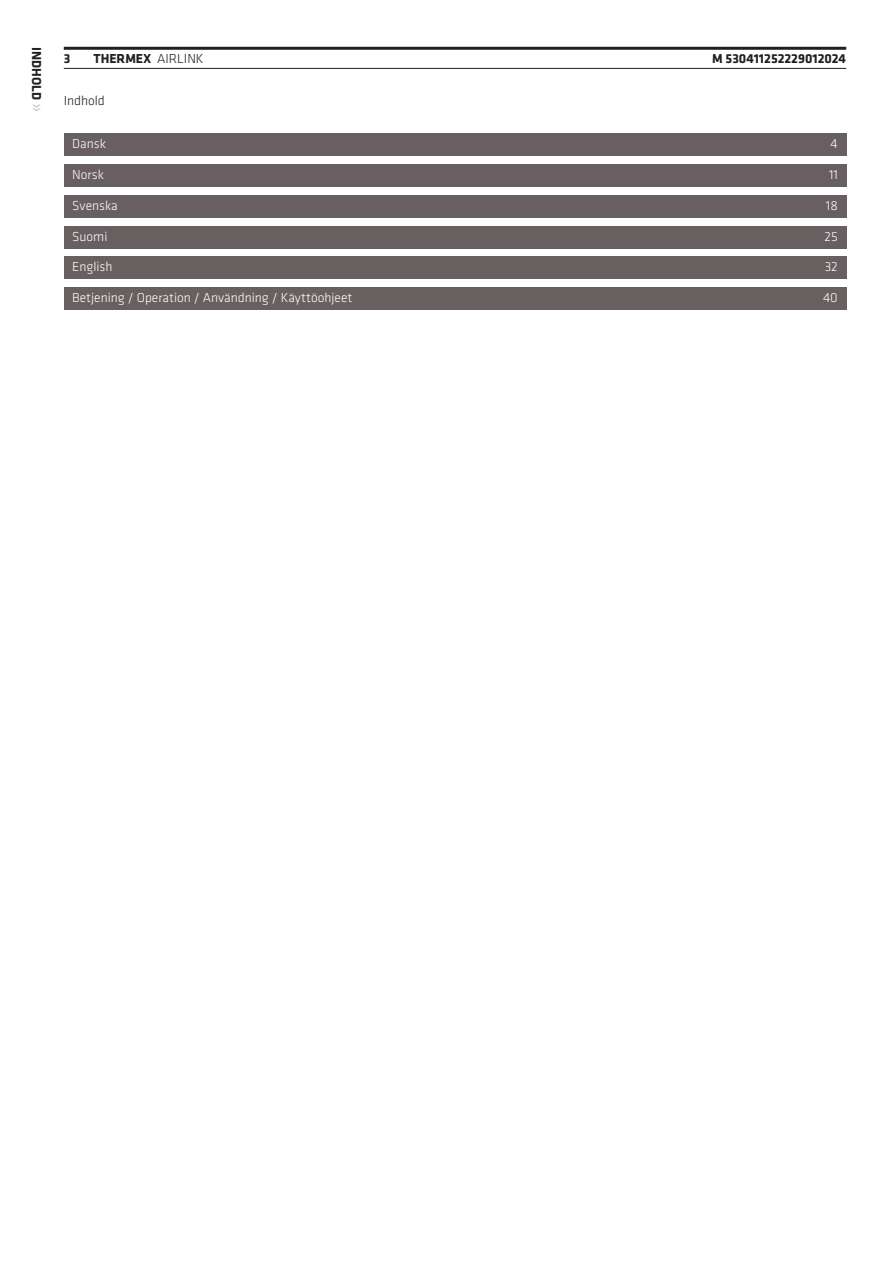
<style>
.page{position:relative;width:893px;height:1263px;background:#fff}
.page>*{position:absolute;margin:0;border:0;box-sizing:border-box;transform-origin:0 0}
.t1{font:300 13.5px "Klavika";color:#fff}
.t2{font:700 13.5px "Klavika";color:#231f20}
.t3{font:300 13.5px "Klavika";color:#231f20}
.s1{font-weight:300;font-size:19.65px;color:#bcbdc0}
.s2{font-weight:300}
</style>
<div class="page">
<hr style="left:64px;top:47px;width:782px;height:3px;background:#231f20">
<hr style="left:64px;top:68px;width:782px;height:1px;background:#231f20">
<div style="left:64px;top:134px;width:782px;height:22px;background:#686060"></div>
<div style="left:64px;top:165px;width:782px;height:22px;background:#686060"></div>
<div style="left:64px;top:195px;width:782px;height:22px;background:#686060"></div>
<div style="left:64px;top:226px;width:782px;height:22px;background:#686060"></div>
<div style="left:64px;top:257px;width:782px;height:22px;background:#686060"></div>
<div style="left:64px;top:288px;width:782px;height:22px;background:#686060"></div>
<p class="t2" style="left:44px;top:47px;width:67px;rotate:90deg">Indhold <span class="s1">»</span></p>
<p class="t2" style="left:64px;top:51px;width:8px">3</p>
<p class="t2" style="left:94px;top:51px;width:80px">THERMEX <span class="s2">Airlink</span></p>
<p class="t2" style="left:712px;top:51px;width:136px">M 530411252229012024</p>
<p class="t3" style="left:64px;top:93px;width:43px">Indhold</p>
<p class="t1" style="left:72px;top:136px;width:35px">Dansk</p>
<p class="t1" style="left:830px;top:136px;width:9px">4</p>
<p class="t1" style="left:72px;top:167px;width:33px">Norsk</p>
<p class="t1" style="left:829px;top:167px;width:10px">11</p>
<p class="t1" style="left:72px;top:198px;width:47px">Svenska</p>
<p class="t1" style="left:826px;top:198px;width:13px">18</p>
<p class="t1" style="left:72px;top:229px;width:37px">Suomi</p>
<p class="t1" style="left:825px;top:229px;width:15px">25</p>
<p class="t1" style="left:72px;top:259px;width:42px">English</p>
<p class="t1" style="left:825px;top:259px;width:15px">32</p>
<p class="t1" style="left:72px;top:290px;width:282px">Betjening / Operation / Användning / Käyttöohjeet</p>
<p class="t1" style="left:823px;top:290px;width:16px">40</p>
</div>
